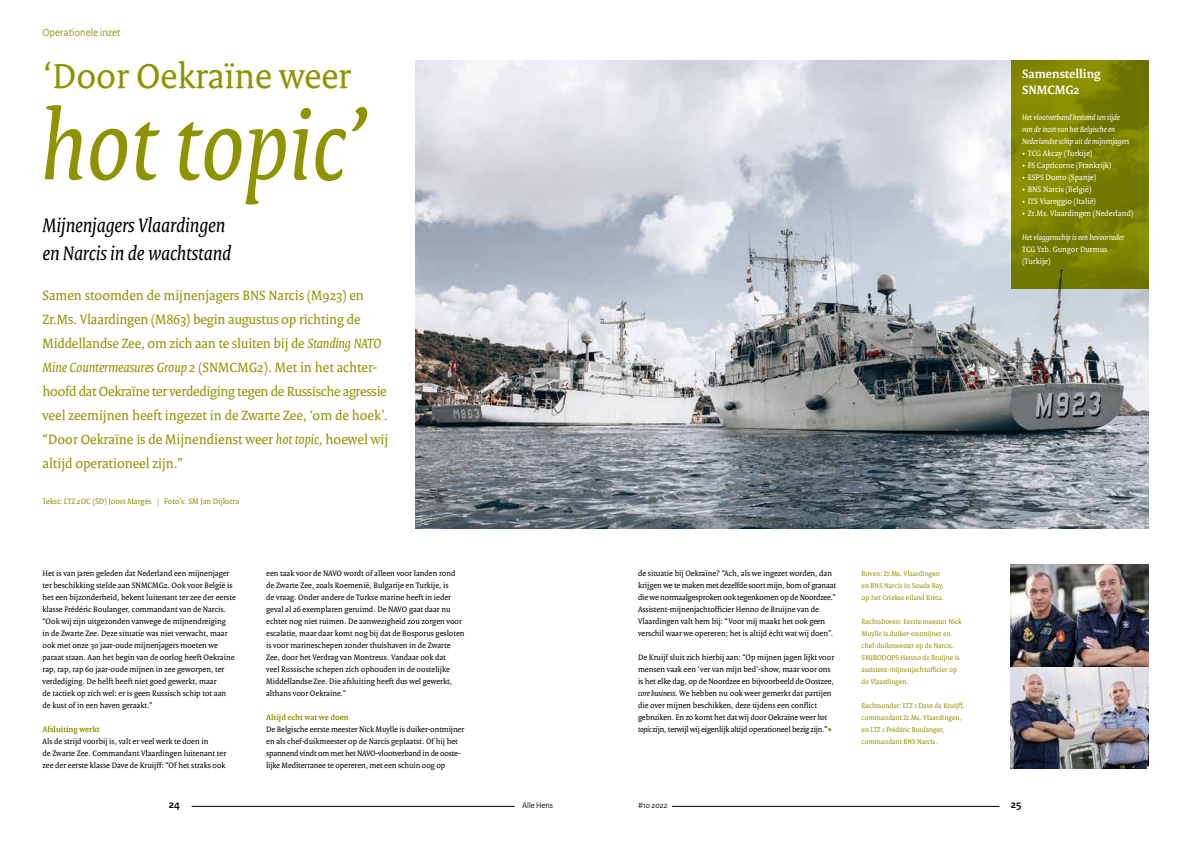
<style>
.page{position:relative;width:1191px;height:842px;background:#fff}
.page>*{position:absolute;margin:0;border:0;box-sizing:border-box;transform-origin:0 0}
.t1{font:italic 103.1px "Rijksoverheid Serif";color:#8e9300}
.t2{font:37.4px "Rijksoverheid Serif";color:#8e9300}
.t3{font:italic 21px/28px "Rijksoverheid Serif";color:#000}
.t4{font:14.5px/24px "Rijksoverheid Serif";color:#8e9300}
.t5{font:700 13px/16px "Rijksoverheid Serif";color:#fff}
.t6{font:11px "Rijksoverheid Sans Heading";color:#8e9300}
.t7{font:700 11px "Rijksoverheid Sans Heading";color:#000}
.t8{font:8.5px/12px "Rijksoverheid Serif";color:#000}
.t9{font:8.5px/12px "Rijksoverheid Serif";color:#fff}
.t10{font:italic 8.5px/12px "Rijksoverheid Serif";color:#fff}
.t11{font:8.5px "Rijksoverheid Serif";color:#8e9300}
.t12{font:700 8.5px "Rijksoverheid Serif";color:#8e9300}
.t13{font:8.5px "Rijksoverheid Sans Heading";color:#000}
.t14{font:7.5px/12px "Rijksoverheid Serif";color:#8e9300}
.s1{font-style:italic}
.s2{font-size:12.8px;color:#8e9300}
</style>
<div class="page">
<img style="left:415px;top:60px;width:733px;height:468px">
<svg style="left:1010px;top:60px;width:138px;height:228px;background:#7c8201"></svg>
<img style="left:1010px;top:564px;width:138px;height:204px">
<hr style="left:192px;top:806px;width:322px;height:1px;background:#000">
<hr style="left:672px;top:806px;width:327px;height:1px;background:#000">
<p class="t6" style="left:43px;top:26px;width:79px">Operationele inzet</p>
<h2 class="t2" style="left:43px;top:53px;width:309px">‘Door Oekraïne weer</h2>
<h1 class="t1" style="left:40px;top:84px;width:331px">hot topic’</h1>
<h3 class="t3" style="left:43px;top:211px;width:190px">Mijnenjagers Vlaardingen en Narcis in de wachtstand</h3>
<p class="t4" style="left:43px;top:283px;width:347px">Samen stoomden de mijnenjagers BNS Narcis (M923) en Zr.Ms. Vlaardingen (M863) begin augustus op richting de Middellandse Zee, om zich aan te sluiten bij de <span class="s1">Standing NATO Mine Countermeasures Group 2</span> (SNMCMG2). Met in het achter&shy;hoofd dat Oekraïne ter verdediging tegen de Russische agressie veel zeemijnen heeft ingezet in de Zwarte Zee, ‘om de hoek’. “Door Oekraïne is de Mijnendienst weer <span class="s1">hot topic</span>, hoewel wij altijd operationeel zijn.”</p>
<p class="t11" style="left:43px;top:496px;width:198px">Tekst: LTZ 2OC (SD) Joost Margés | Foto’s: SM Jan Dijkstra</p>
<p class="t8" style="left:43px;top:567px;width:195px">Het is van jaren geleden dat Nederland een mijnenjager ter beschikking stelde aan SNMCMG2. Ook voor België is het een bijzonderheid, bekent luitenant ter zee der eerste klasse Frédéric Boulanger, commandant van de Narcis. “Ook wij zijn uitgezonden vanwege de mijnendreiging<br>in de Zwarte Zee. Deze situatie was niet verwacht, maar ook met onze 30 jaar-oude mijnenjagers moeten we paraat staan. Aan het begin van de oorlog heeft Oekraïne rap, rap, rap 60 jaar-oude mijnen in zee geworpen, ter verdediging. De helft heeft niet goed gewerkt, maar<br>de tactiek op zich wel: er is geen Russisch schip tot aan de kust of in een haven geraakt.”</p>
<p class="t12" style="left:43px;top:724px;width:59px">Afsluiting werkt</p>
<p class="t8" style="left:43px;top:735px;width:185px">Als de strijd voorbij is, valt er veel werk te doen in<br>de Zwarte Zee. Commandant Vlaardingen luitenant ter zee der eerste klasse Dave de Kruijff: “Of het straks ook</p>
<p class="t8" style="left:266px;top:567px;width:200px">een taak voor de NAVO wordt of alleen voor landen rond de Zwarte Zee, zoals Roemenië, Bulgarije en Turkije, is<br>de vraag. Onder andere de Turkse marine heeft in ieder geval al 26 exemplaren geruimd. De NAVO gaat daar nu echter nog niet ruimen. De aanwezigheid zou zorgen voor escalatie, maar daar komt nog bij dat de Bosporus gesloten is voor marineschepen zonder thuishaven in de Zwarte Zee, door het Verdrag van Montreux. Vandaar ook dat<br>veel Russische schepen zich ophouden in de oostelijke Middellandse Zee. Die afsluiting heeft dus wel gewerkt, althans voor Oekraïne.”</p>
<p class="t12" style="left:266px;top:712px;width:84px">Altijd echt wat we doen</p>
<p class="t8" style="left:266px;top:723px;width:200px">De Belgische eerste meester Nick Muylle is duiker-ontmijner en als chef-duikmeester op de Narcis geplaatst. Of hij het spannend vindt om met het NAVO-vlootverband in de ooste&shy;lijke Mediterranee te opereren, met een schuin oog op</p>
<h3 class="t5" style="left:1022px;top:66px;width:80px">Samenstelling<br>SNMCMG2</h3>
<p class="t10" style="left:1022px;top:111px;width:109px">Het vlootverband bestond ten tijde van de inzet van het Belgische en<br>Nederlandse schip uit de mijnenjagers</p>
<p class="t9" style="left:1022px;top:147px;width:72px">• TCG Akcay (Turkije)</p>
<p class="t9" style="left:1022px;top:159px;width:91px">• FS Capricorne (Frankrijk)</p>
<p class="t9" style="left:1022px;top:171px;width:76px">• ESPS Duero (Spanje)</p>
<p class="t9" style="left:1022px;top:183px;width:71px">• BNS Narcis (België)</p>
<p class="t9" style="left:1022px;top:195px;width:76px">• ITS Viareggio (Italië)</p>
<p class="t9" style="left:1022px;top:207px;width:113px">• Zr.Ms. Vlaardingen (Nederland)</p>
<p class="t10" style="left:1022px;top:231px;width:104px">Het vlaggenschip is een bevoorrader</p>
<p class="t9" style="left:1022px;top:243px;width:87px">TCG Yzb. Gungor Durmus (Turkije)</p>
<p class="t8" style="left:638px;top:567px;width:199px">de situatie bij Oekraïne? “Ach, als we ingezet worden, dan krijgen we te maken met dezelfde soort mijn, bom of granaat die we normaalgesproken ook tegenkomen op de Noordzee.” Assistent-mijnenjachtofficier Henno de Bruijne van de Vlaardingen valt hem bij: “Voor mij maakt het ook geen verschil waar we opereren; het is altijd ècht wat wij doen”.</p>
<p class="t8" style="left:638px;top:651px;width:198px">De Kruijf sluit zich hierbij aan: “Op mijnen jagen lijkt voor mensen vaak een ‘ver van mijn bed’-show, maar voor ons is het elke dag, op de Noordzee en bijvoorbeeld de Oostzee, <span class="s1">core business</span>. We hebben nu ook weer gemerkt dat partijen die over mijnen beschikken, deze tijdens een conflict gebruiken. En zo komt het dat wij door Oekraïne weer <span class="s1">hot topic</span> zijn, terwijl wij eigenlijk altijd operationeel bezig zijn.”<span class="s2">•</span></p>
<p class="t14" style="left:861px;top:568px;width:84px">Boven: Zr.Ms. Vlaardingen en BNS Narcis in Souda Bay, op het Griekse eiland Kreta.</p>
<p class="t14" style="left:861px;top:616px;width:102px">Rechtsboven: Eerste meester Nick<br>Muylle is duiker-ontmijner en chef-duikmeester op de Narcis.<br>SMJRODOPS Henno de Bruijne is assistent-mijnenjachtofficier op de Vlaardingen.</p>
<p class="t14" style="left:861px;top:700px;width:104px">Rechtsonder: LTZ 1 Dave de Kruijff, commandant Zr.Ms. Vlaardingen, en LTZ 1 Frédéric Boulanger, commandant BNS Narcis.</p>
<p class="t7" style="left:169px;top:798px;width:13px">24</p>
<p class="t13" style="left:522px;top:800px;width:32px">Alle Hens</p>
<p class="t13" style="left:638px;top:800px;width:31px">#10 2022</p>
<p class="t7" style="left:1010px;top:798px;width:12px">25</p>
</div>
